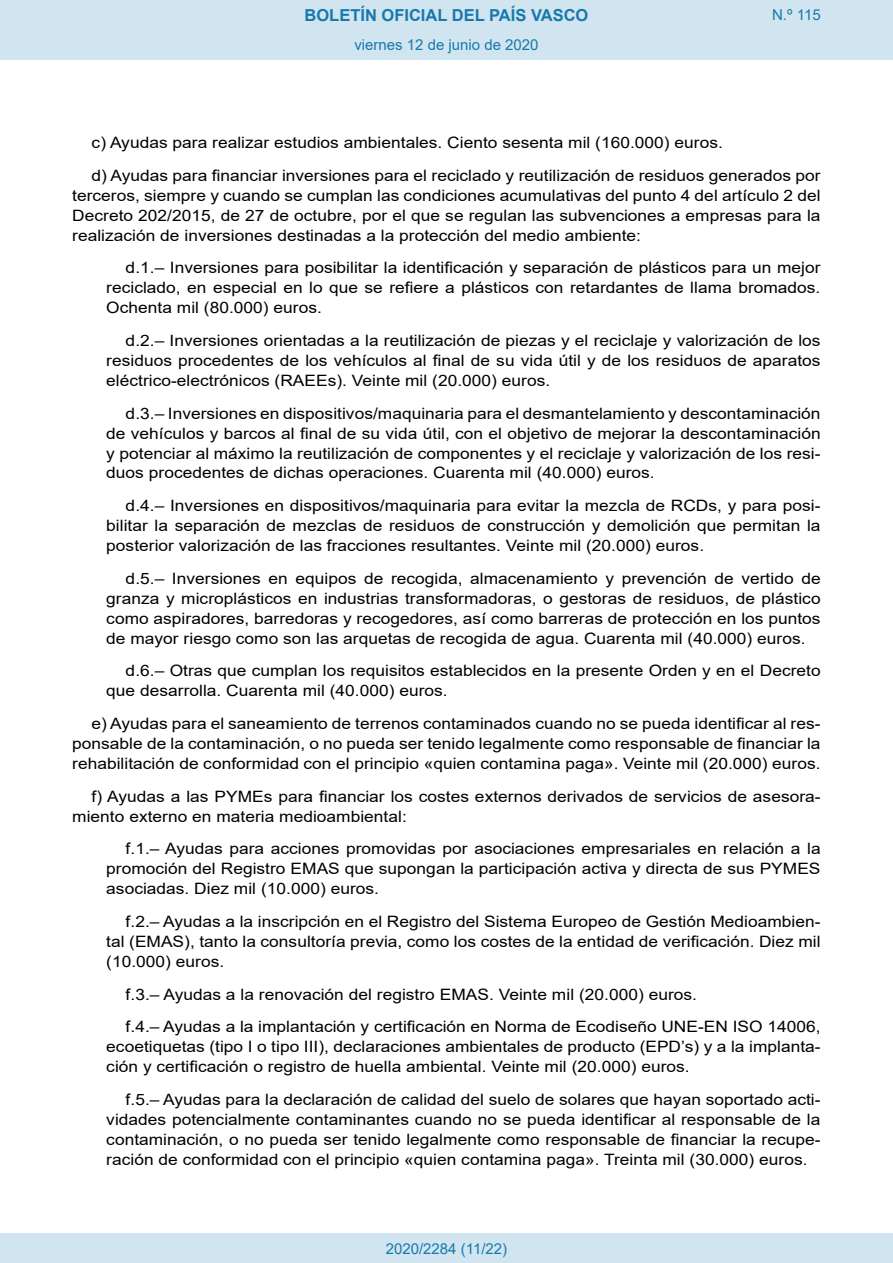
<style>
.page{position:relative;width:893px;height:1263px;background:#fff}
.page>*{position:absolute;margin:0;border:0;box-sizing:border-box;transform-origin:0 0}
.t1{font:700 16.5px "Arial";color:#1879ad}
.BOPVDetalle1{font:15.6px/20px "Arial";color:#000;text-align:justify;scale:1.11 1}
.BOPVDetalle{font:15.6px/20px "Arial";color:#000;text-align:justify;scale:1.11 1}
.Paginacion_Centro{font:15px "Arial";color:#1879ad}
</style>
<div class="page">
<div style="left:0;top:0;width:893px;height:60px;background:#d0e5f0"></div>
<div style="left:0;top:1233px;width:893px;height:30px;background:#d0e5f0"></div>
<p class="t1" style="left:305px;top:3px;width:285px">BOLETÍN OFICIAL DEL PAÍS VASCO</p>
<p class="Paginacion_Centro" style="left:354px;top:35px;width:186px">viernes 12 de junio de 2020</p>
<p class="Paginacion_Centro" style="left:772px;top:5px;width:50px">N.º 115</p>
<p class="BOPVDetalle" style="left:92px;top:133px;width:570px">c) Ayudas para realizar estudios ambientales. Ciento sesenta mil (160.000) euros.</p>
<p class="BOPVDetalle" style="left:72px;top:165px;width:676px;text-indent:19px">d) Ayudas para financiar inversiones para el reciclado y reutilización de residuos generados por terceros, siempre y cuando se cumplan las condiciones acumulativas del punto 4 del artículo 2 del Decreto 202/2015, de 27 de octubre, por el que se regulan las subvenciones a empresas para la realización de inversiones destinadas a la protección del medio ambiente:</p>
<p class="BOPVDetalle1" style="left:106px;top:258px;width:645px;text-indent:19px">d.1.– Inversiones para posibilitar la identificación y separación de plásticos para un mejor reciclado, en especial en lo que se refiere a plásticos con retardantes de llama bromados.<br>Ochenta mil (80.000) euros.</p>
<p class="BOPVDetalle1" style="left:106px;top:330px;width:645px;text-indent:19px">d.2.– Inversiones orientadas a la reutilización de piezas y el reciclaje y valorización de los residuos procedentes de los vehículos al final de su vida útil y de los residuos de aparatos eléctrico-electrónicos (RAEEs). Veinte mil (20.000) euros.</p>
<p class="BOPVDetalle1" style="left:106px;top:403px;width:645px;text-indent:19px">d.3.– Inversiones en dispositivos/maquinaria para el desmantelamiento y descontaminación de vehículos y barcos al final de su vida útil, con el objetivo de mejorar la descontaminación y potenciar al máximo la reutilización de componentes y el reciclaje y valorización de los resi&shy;duos procedentes de dichas operaciones. Cuarenta mil (40.000) euros.</p>
<p class="BOPVDetalle1" style="left:106px;top:496px;width:645px;text-indent:19px">d.4.– Inversiones en dispositivos/maquinaria para evitar la mezcla de RCDs, y para posi&shy;bilitar la separación de mezclas de residuos de construcción y demolición que permitan la posterior valorización de las fracciones resultantes. Veinte mil (20.000) euros.</p>
<p class="BOPVDetalle1" style="left:106px;top:568px;width:645px;text-indent:19px">d.5.– Inversiones en equipos de recogida, almacenamiento y prevención de vertido de granza y microplásticos en industrias transformadoras, o gestoras de residuos, de plástico como aspiradores, barredoras y recogedores, así como barreras de protección en los puntos de mayor riesgo como son las arquetas de recogida de agua. Cuarenta mil (40.000) euros.</p>
<p class="BOPVDetalle1" style="left:106px;top:661px;width:645px;text-indent:19px">d.6.– Otras que cumplan los requisitos establecidos en la presente Orden y en el Decreto que desarrolla. Cuarenta mil (40.000) euros.</p>
<p class="BOPVDetalle" style="left:72px;top:713px;width:676px;text-indent:19px">e) Ayudas para el saneamiento de terrenos contaminados cuando no se pueda identificar al res&shy;ponsable de la contaminación, o no pueda ser tenido legalmente como responsable de financiar la rehabilitación de conformidad con el principio «quien contamina paga». Veinte mil (20.000) euros.</p>
<p class="BOPVDetalle" style="left:72px;top:786px;width:676px;text-indent:19px">f) Ayudas a las PYMEs para financiar los costes externos derivados de servicios de asesora&shy;miento externo en materia medioambiental:</p>
<p class="BOPVDetalle1" style="left:106px;top:839px;width:645px;text-indent:19px">f.1.– Ayudas para acciones promovidas por asociaciones empresariales en relación a la promoción del Registro EMAS que supongan la participación activa y directa de sus PYMES asociadas. Diez mil (10.000) euros.</p>
<p class="BOPVDetalle1" style="left:106px;top:911px;width:645px;text-indent:19px">f.2.– Ayudas a la inscripción en el Registro del Sistema Europeo de Gestión Medioambien&shy;tal (EMAS), tanto la consultoría previa, como los costes de la entidad de verificación. Diez mil (10.000) euros.</p>
<p class="BOPVDetalle1" style="left:126px;top:984px;width:516px">f.3.– Ayudas a la renovación del registro EMAS. Veinte mil (20.000) euros.</p>
<p class="BOPVDetalle1" style="left:106px;top:1017px;width:645px;text-indent:19px">f.4.– Ayudas a la implantación y certificación en Norma de Ecodiseño UNE-EN ISO 14006, ecoetiquetas (tipo I o tipo III), declaraciones ambientales de producto (EPD’s) y a la implanta&shy;ción y certificación o registro de huella ambiental. Veinte mil (20.000) euros.</p>
<p class="BOPVDetalle1" style="left:106px;top:1089px;width:645px;text-indent:19px">f.5.– Ayudas para la declaración de calidad del suelo de solares que hayan soportado acti&shy;vidades potencialmente contaminantes cuando no se pueda identificar al responsable de la contaminación, o no pueda ser tenido legalmente como responsable de financiar la recupe&shy;ración de conformidad con el principio «quien contamina paga». Treinta mil (30.000) euros.</p>
<p class="Paginacion_Centro" style="left:386px;top:1238px;width:123px">2020/2284 (11/22)</p>
</div>
